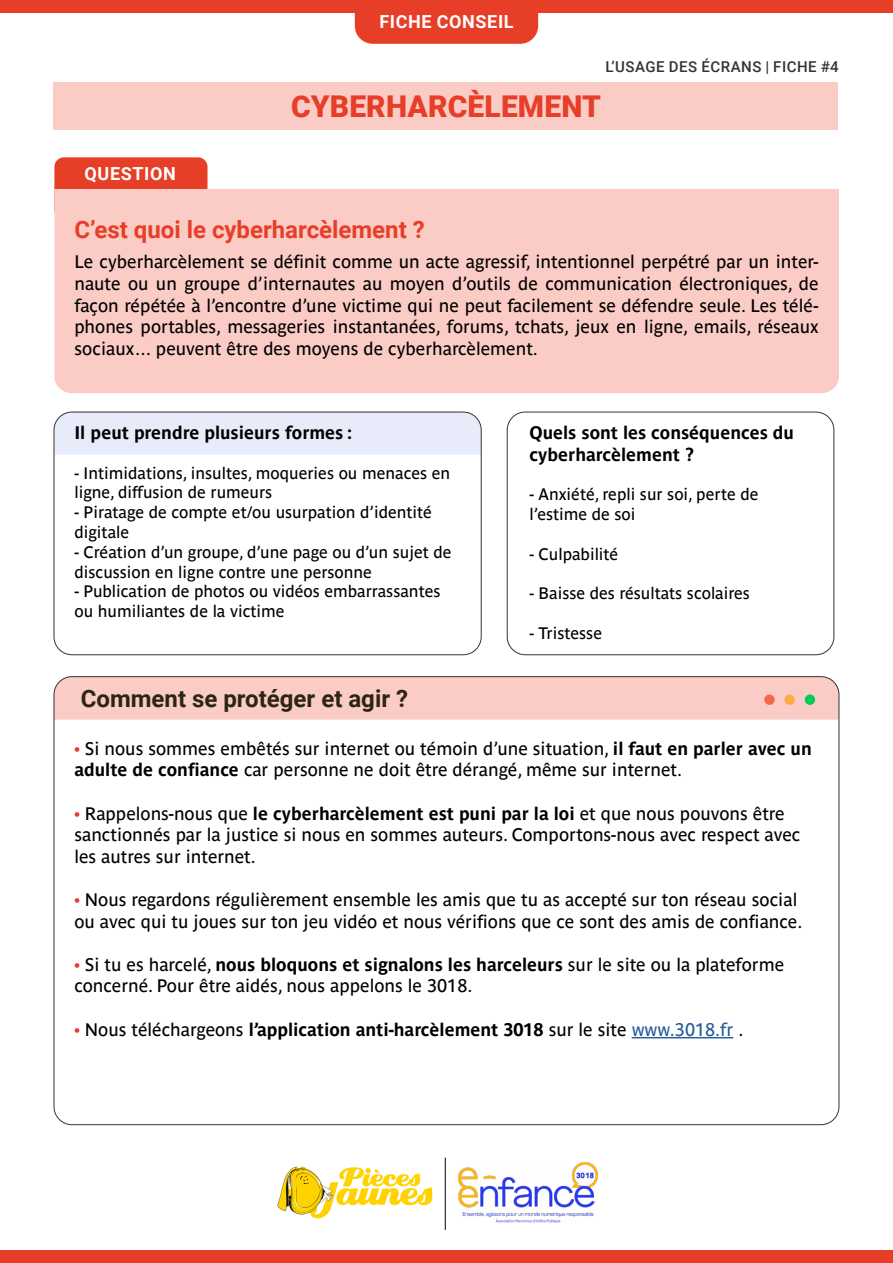
<style>
.page{position:relative;width:893px;height:1263px;background:#fff}
.page>*{position:absolute;margin:0;border:0;box-sizing:border-box;transform-origin:0 0}
.t1{font:900 30px "Roboto";letter-spacing:.005em;color:#e73e28}
.t2{font:700 24px "Roboto";color:#e73e28}
.t3{font:700 24px "Roboto";color:#2d2418}
.t4{font:18px/21.6px "Parisine Std";color:#000}
.t5{font:700 18px/21.6px "Parisine Std";color:#000}
.t6{font:700 18px "Roboto";letter-spacing:.035em;color:#fff}
.t7{font:16.5px/19.8px "Parisine Std";color:#000}
.t8{font:500 15px "Roboto";letter-spacing:.035em;color:#343434}
.s1{color:#e73e27}
.s2{font-weight:700}
.s3{font-weight:400;color:#e73e27}
.s4{font-weight:400}
.s5{font-weight:400;color:#275b9b}
</style>
<div class="page">
<div style="left:54px;top:412px;width:427px;height:43px;background:#e8ecfa"></div>
<div style="left:54px;top:677px;width:785px;height:43px;background:#faccc5"></div>
<div style="left:54px;top:412px;width:428px;height:243px;border:1px solid #343434;border-radius:18px"></div>
<div style="left:507px;top:412px;width:327px;height:243px;border:1px solid #343434;border-radius:18px"></div>
<div style="left:805px;top:694px;width:10px;height:11px;background:#05ca58;border-radius:50%"></div>
<div style="left:784px;top:694px;width:11px;height:11px;background:#ffa94b;border-radius:50%"></div>
<div style="left:764px;top:694px;width:11px;height:11px;background:#f4684e;border-radius:50%"></div>
<div style="left:54px;top:157px;width:153px;height:62px;background:#e73e28;border-radius:9px"></div>
<div style="left:54px;top:189px;width:785px;height:204px;background:#faccc5"></div>
<div style="left:355px;top:13px;width:183px;height:31px;background:#e73e28"></div>
<div style="left:53px;top:82px;width:785px;height:47px;background:#faccc5"></div>
<div style="left:0;top:1250px;width:893px;height:13px;background:#e73e28"></div>
<div style="left:0;top:0;width:893px;height:13px;background:#e73e28"></div>
<hr style="left:632px;top:1037px;width:101px;height:1px;background:#275b9b">
<svg style="left:277px;top:1167px;width:155px;height:51px"></svg>
<img style="left:458px;top:1163px;width:139px;height:59px">
<hr style="left:445px;top:1157px;width:1px;height:73px;background:#000">
<p class="t6" style="left:379px;top:9px;width:136px">FICHE CONSEIL</p>
<p class="t8" style="left:605px;top:56px;width:235px">L’USAGE DES ÉCRANS | FICHE #4</p>
<p class="t6" style="left:84px;top:161px;width:93px">QUESTION</p>
<h1 class="t1" style="left:291px;top:85px;width:312px">CYBERHARCÈLEMENT</h1>
<h2 class="t2" style="left:74px;top:212px;width:352px">C’est quoi le cyberharcèlement ?</h2>
<p class="t4" style="left:74px;top:251px;width:746px;text-align:justify">Le cyberharcèlement se définit comme un acte agressif, intentionnel perpétré par un inter&shy;naute ou un groupe d’internautes au moyen d’outils de communication électroniques, de façon répétée à l’encontre d’une victime qui ne peut facilement se défendre seule. Les télé&shy;phones portables, messageries instantanées, forums, tchats, jeux en ligne, emails, réseaux sociaux… peuvent être des moyens de cyberharcèlement.</p>
<p class="t5" style="left:74px;top:422px;width:279px">Il peut prendre plusieurs formes :</p>
<p class="t7" style="left:74px;top:463px;width:377px">- Intimidations, insultes, moqueries ou menaces en ligne, diffusion de rumeurs</p>
<p class="t7" style="left:74px;top:502px;width:359px">- Piratage de compte et/ou usurpation d’identité digitale</p>
<p class="t7" style="left:74px;top:542px;width:379px">- Création d’un groupe, d’une page ou d’un sujet de discussion en ligne contre une personne</p>
<p class="t7" style="left:74px;top:581px;width:367px">- Publication de photos ou vidéos embarrassantes ou humiliantes de la victime</p>
<h2 class="t3" style="left:81px;top:682px;width:329px">Comment se protéger et agir ?</h2>
<p class="t5" style="left:529px;top:422px;width:266px">Quels sont les conséquences du cyberharcèlement ?</p>
<p class="t7" style="left:529px;top:484px;width:231px">- Anxiété, repli sur soi, perte de l’estime de soi</p>
<p class="t7" style="left:529px;top:544px;width:90px">- Culpabilité</p>
<p class="t7" style="left:529px;top:583px;width:222px">- Baisse des résultats scolaires</p>
<p class="t7" style="left:529px;top:623px;width:74px">- Tristesse</p>
<p class="t4" style="left:74px;top:737px;width:739px"><span class="s1">•</span> Si nous sommes embêtés sur internet ou témoin d’une situation, <span class="s2">il faut en parler avec un adulte de confiance</span> car personne ne doit être dérangé, même sur internet.</p>
<p class="t4" style="left:74px;top:802px;width:728px"><span class="s1">•</span> Rappelons-nous que <span class="s2">le cyberharcèlement est puni par la loi</span> et que nous pouvons être sanctionnés par la justice si nous en sommes auteurs. Comportons-nous avec respect avec les autres sur internet.</p>
<p class="t4" style="left:74px;top:889px;width:730px"><span class="s1">•</span> Nous regardons régulièrement ensemble les amis que tu as accepté sur ton réseau social ou avec qui tu joues sur ton jeu vidéo et nous vérifions que ce sont des amis de confiance.</p>
<p class="t4" style="left:74px;top:953px;width:711px"><span class="s1">•</span> Si tu es harcelé, <span class="s2">nous bloquons et signalons les harceleurs</span> sur le site ou la plateforme concerné. Pour être aidés, nous appelons le 3018.</p>
<p class="t5" style="left:74px;top:1018px;width:670px"><span class="s3">•</span> <span class="s4">Nous téléchargeons</span> l’application anti-harcèlement 3018 <span class="s4">sur le site</span> <span class="s5">www.3018.fr</span> <span class="s4">.</span></p>
</div>
